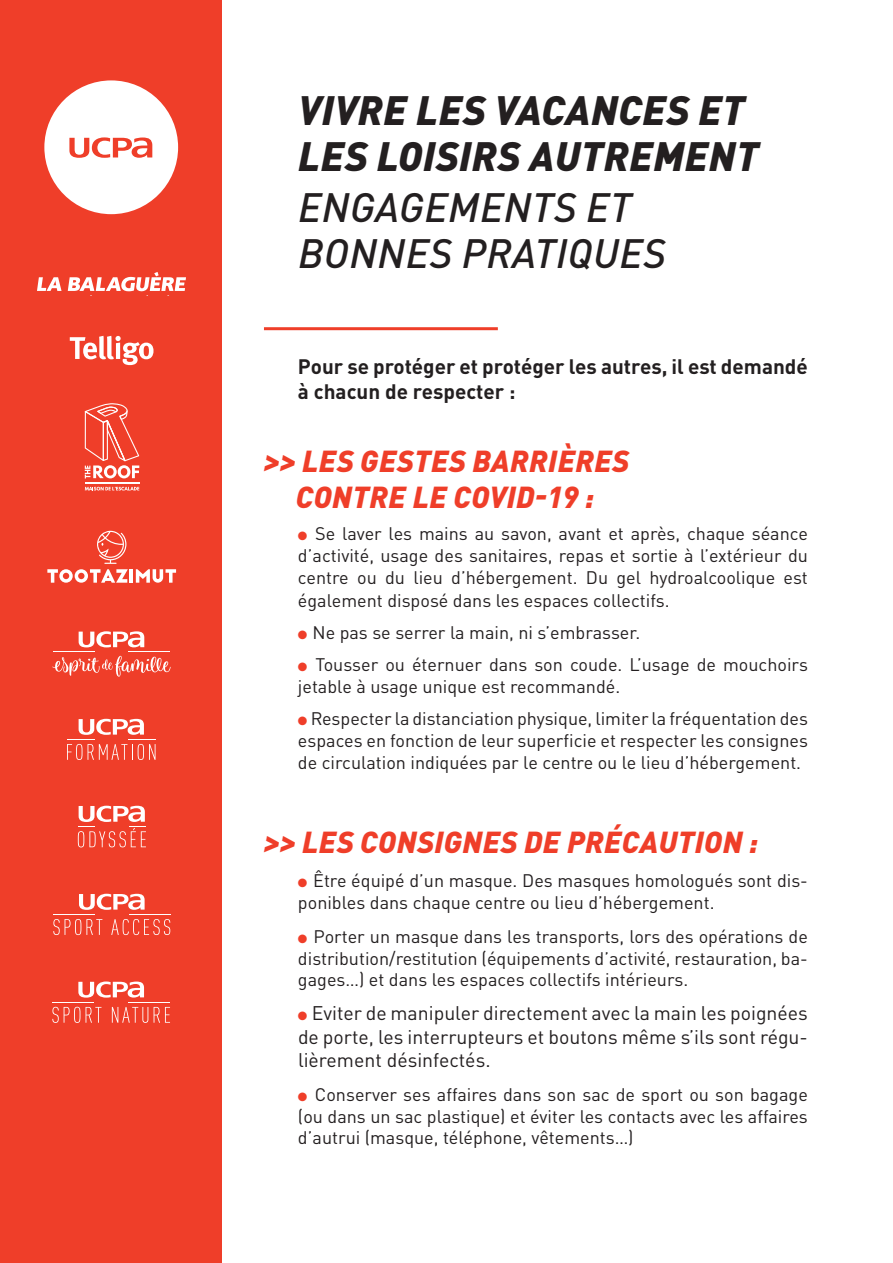
<style>
.page{position:relative;width:893px;height:1263px;background:#fff}
.page>*{position:absolute;margin:0;border:0;box-sizing:border-box;transform-origin:0 0}
.t1{font:italic 900 40.5px/46.5px "DINOT";letter-spacing:.01em;color:#231f20}
.t2{font:italic 500 40.5px/46.5px "DINOT";letter-spacing:.01em;color:#231f20}
.t3{font:italic 900 30px/35.2px "DINOT";letter-spacing:.01em;color:#ef3e29;text-align:center}
.t4{font:700 20.7px/24.9px "DINOT";color:#231f20}
.t5{font:19.5px/23.4px "DINOT";color:#231f20;text-align:justify}
.t6{font:18px/21.6px "DINOT";color:#231f20;text-align:justify}
.s1{color:#ef3e29}
</style>
<div class="page">
<div style="left:0;top:0;width:221px;height:1263px;background:#ef3e29"></div>
<hr style="left:130px;top:569px;width:3px;height:14px;background:#fff">
<svg style="left:136px;top:569px;width:40px;height:14px"></svg>
<svg style="left:47px;top:531px;width:81px;height:52px"></svg>
<svg style="left:37px;top:277px;width:25px;height:14px"></svg>
<svg style="left:68px;top:272px;width:118px;height:20px"></svg>
<svg style="left:52px;top:656px;width:119px;height:21px"></svg>
<svg style="left:79px;top:631px;width:65px;height:16px"></svg>
<hr style="left:53px;top:651px;width:41px;height:1px;background:#fff">
<hr style="left:129px;top:651px;width:41px;height:1px;background:#fff">
<svg style="left:79px;top:894px;width:66px;height:16px"></svg>
<hr style="left:53px;top:914px;width:42px;height:1px;background:#fff">
<hr style="left:129px;top:914px;width:41px;height:1px;background:#fff">
<svg style="left:53px;top:919px;width:49px;height:16px"></svg>
<svg style="left:111px;top:919px;width:59px;height:16px"></svg>
<svg style="left:67px;top:719px;width:89px;height:41px"></svg>
<svg style="left:78px;top:981px;width:66px;height:17px"></svg>
<hr style="left:52px;top:1002px;width:42px;height:1px;background:#fff">
<hr style="left:128px;top:1002px;width:42px;height:1px;background:#fff">
<svg style="left:52px;top:1007px;width:28px;height:16px"></svg>
<svg style="left:86px;top:1007px;width:16px;height:16px"></svg>
<svg style="left:112px;top:1007px;width:36px;height:16px"></svg>
<svg style="left:154px;top:1007px;width:16px;height:16px"></svg>
<svg style="left:78px;top:806px;width:68px;height:41px"></svg>
<svg style="left:85px;top:403px;width:54px;height:75px"></svg>
<svg style="left:85px;top:487px;width:54px;height:3px"></svg>
<hr style="left:85px;top:482px;width:54px;height:1px;background:#fff">
<svg style="left:70px;top:336px;width:83px;height:29px"></svg>
<div style="left:44px;top:80px;width:134px;height:134px;background:#fff;border-radius:50%"></div>
<svg style="left:69px;top:137px;width:83px;height:21px"></svg>
<hr style="left:264px;top:327px;width:234px;height:3px;background:#ef3e29">
<h1 class="t1" style="left:298px;top:85px;width:462px">VIVRE LES VACANCES ET<br>LES LOISIRS AUTREMENT</h1>
<h1 class="t2" style="left:298px;top:183px;width:369px">ENGAGEMENTS ET<br>BONNES PRATIQUES</h1>
<p class="t4" style="left:298px;top:353px;width:511px">Pour se protéger et protéger les autres, il est demandé à chacun de respecter :</p>
<h2 class="t3" style="left:264px;top:443px;width:367px">&gt;&gt; LES GESTES BARRIÈRES<br>CONTRE LE COVID-19 :</h2>
<p class="t6" style="left:298px;top:523px;width:511px"><span class="s1">●</span> Se laver les mains au savon, avant et après, chaque séance d’activité, usage des sanitaires, repas et sortie à l’extérieur du centre ou du lieu d’hébergement. Du gel hydroalcoolique est</p>
<p class="t6" style="left:298px;top:589px;width:373px">également disposé dans les espaces collectifs.</p>
<p class="t6" style="left:298px;top:622px;width:344px"><span class="s1">●</span> Ne pas se serrer la main, ni s’embrasser.</p>
<p class="t6" style="left:298px;top:654px;width:511px"><span class="s1">●</span> Tousser ou éternuer dans son coude. L’usage de mouchoirs jetable à usage unique est recommandé.</p>
<p class="t6" style="left:298px;top:708px;width:511px"><span class="s1">●</span> Respecter la distanciation physique, limiter la fréquentation des espaces en fonction de leur superficie et respecter les consignes de circulation indiquées par le centre ou le lieu d’hébergement.</p>
<h2 class="t3" style="left:264px;top:823px;width:496px">&gt;&gt; LES CONSIGNES DE PRÉCAUTION :</h2>
<p class="t6" style="left:298px;top:870px;width:511px"><span class="s1">●</span> Être équipé d’un masque. Des masques homologués sont dis&shy;ponibles dans chaque centre ou lieu d’hébergement.</p>
<p class="t6" style="left:298px;top:925px;width:511px"><span class="s1">●</span> Porter un masque dans les transports, lors des opérations de distribution/restitution (équipements d’activité, restauration, ba&shy;gages…) et dans les espaces collectifs intérieurs.</p>
<p class="t5" style="left:298px;top:1001px;width:511px"><span class="s1">●</span> Eviter de manipuler directement avec la main les poignées de porte, les interrupteurs et boutons même s’ils sont régu&shy;lièrement désinfectés.</p>
<p class="t6" style="left:298px;top:1083px;width:511px"><span class="s1">●</span> Conserver ses affaires dans son sac de sport ou son bagage (ou dans un sac plastique) et éviter les contacts avec les affaires d’autrui (masque, téléphone, vêtements…)</p>
</div>
